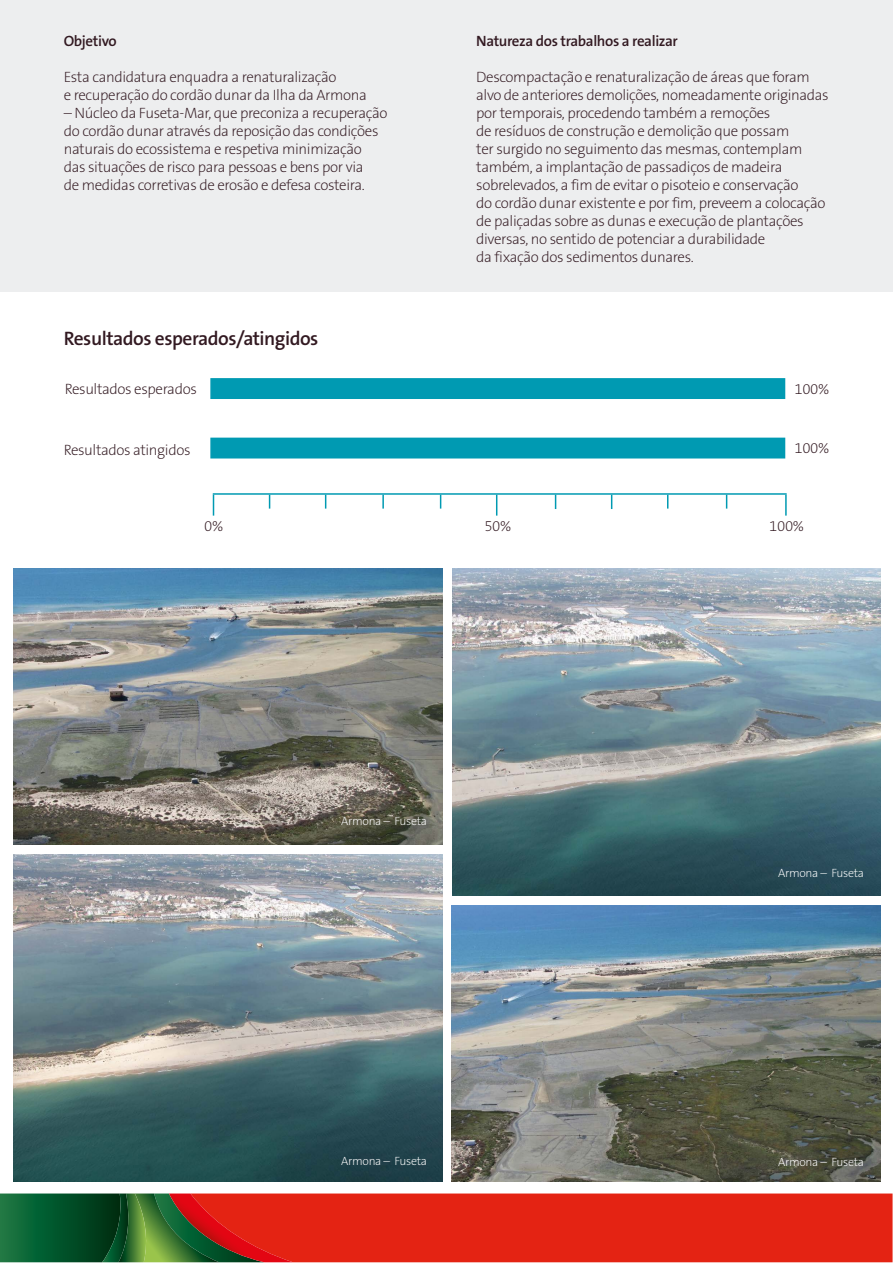
<style>
.page{position:relative;width:893px;height:1263px;background:#fff}
.page>*{position:absolute;margin:0;border:0;box-sizing:border-box;transform-origin:0 0}
.t1{font:600 19.5px "The Sans B6";letter-spacing:-.025em;color:#321921}
.t2{font:200 15px/18px "The Sans B2";letter-spacing:-.025em;color:#321921}
.t3{font:600 15px "The Sans B6";letter-spacing:-.025em;color:#321921}
.t4{font:200 12px "The Sans B2";letter-spacing:-.025em;color:#fff}
</style>
<div class="page">
<div style="left:0;top:0;width:893px;height:291px;background:#edeeef"></div>
<div style="left:293px;top:1193px;width:599px;height:69px;background:#e42313"></div>
<svg style="left:0;top:1193px;width:293px;height:69px;background:#584d28"></svg>
<div style="left:210px;top:378px;width:575px;height:21px;background:#009ab2;border:2px solid #009ab2"></div>
<svg style="left:213px;top:495px;width:1px;height:21px"></svg>
<hr style="left:785px;top:495px;width:2px;height:21px;background:#009ab2">
<svg style="left:269px;top:495px;width:1px;height:14px"></svg>
<svg style="left:325px;top:495px;width:1px;height:14px"></svg>
<svg style="left:382px;top:495px;width:2px;height:14px"></svg>
<svg style="left:440px;top:495px;width:1px;height:14px"></svg>
<svg style="left:496px;top:495px;width:1px;height:21px"></svg>
<svg style="left:555px;top:495px;width:1px;height:14px"></svg>
<svg style="left:611px;top:495px;width:1px;height:14px"></svg>
<svg style="left:667px;top:495px;width:1px;height:14px"></svg>
<svg style="left:726px;top:495px;width:1px;height:14px"></svg>
<hr style="left:213px;top:493px;width:574px;height:2px;background:#009ab2">
<img style="left:452px;top:569px;width:429px;height:326px">
<img style="left:13px;top:569px;width:429px;height:275px">
<img style="left:13px;top:855px;width:429px;height:326px">
<img style="left:452px;top:906px;width:429px;height:275px">
<div style="left:210px;top:438px;width:575px;height:20px;background:#009ab2"></div>
<p class="t3" style="left:64px;top:33px;width:54px">Objetivo</p>
<p class="t2" style="left:64px;top:69px;width:305px">Esta candidatura enquadra a renaturalização<br>e recuperação do cordão dunar da Ilha da Armona</p>
<p class="t2" style="left:64px;top:105px;width:325px">– Núcleo da Fuseta-Mar, que preconiza a recuperação do cordão dunar através da reposição das condições naturais do ecossistema e respetiva minimização das situações de risco para pessoas e bens por via<br>de medidas corretivas de erosão e defesa costeira.</p>
<h1 class="t1" style="left:64px;top:328px;width:256px">Resultados esperados/atingidos</h1>
<p class="t2" style="left:65px;top:381px;width:134px">Resultados esperados</p>
<p class="t2" style="left:64px;top:441px;width:128px">Resultados atingidos</p>
<p class="t3" style="left:476px;top:33px;width:203px">Natureza dos trabalhos a realizar</p>
<p class="t2" style="left:476px;top:69px;width:354px">Descompactação e renaturalização de áreas que foram alvo de anteriores demolições, nomeadamente originadas por temporais, procedendo também a remoções<br>de resíduos de construção e demolição que possam<br>ter surgido no seguimento das mesmas, contemplam também, a implantação de passadiços de madeira sobrelevados, a fim de evitar o pisoteio e conservação<br>do cordão dunar existente e por fim, preveem a colocação de paliçadas sobre as dunas e execução de plantações diversas, no sentido de potenciar a durabilidade<br>da fixação dos sedimentos dunares.</p>
<p class="t2" style="left:794px;top:381px;width:36px">100%</p>
<p class="t2" style="left:794px;top:440px;width:36px">100%</p>
<p class="t2" style="left:204px;top:517px;width:20px">0%</p>
<p class="t2" style="left:484px;top:517px;width:28px">50%</p>
<p class="t2" style="left:769px;top:517px;width:36px">100%</p>
<p class="t4" style="left:341px;top:815px;width:87px">Armona – Fuseta</p>
<p class="t4" style="left:778px;top:867px;width:87px">Armona – Fuseta</p>
<p class="t4" style="left:341px;top:1154px;width:87px">Armona – Fuseta</p>
<p class="t4" style="left:778px;top:1156px;width:87px">Armona – Fuseta</p>
</div>
